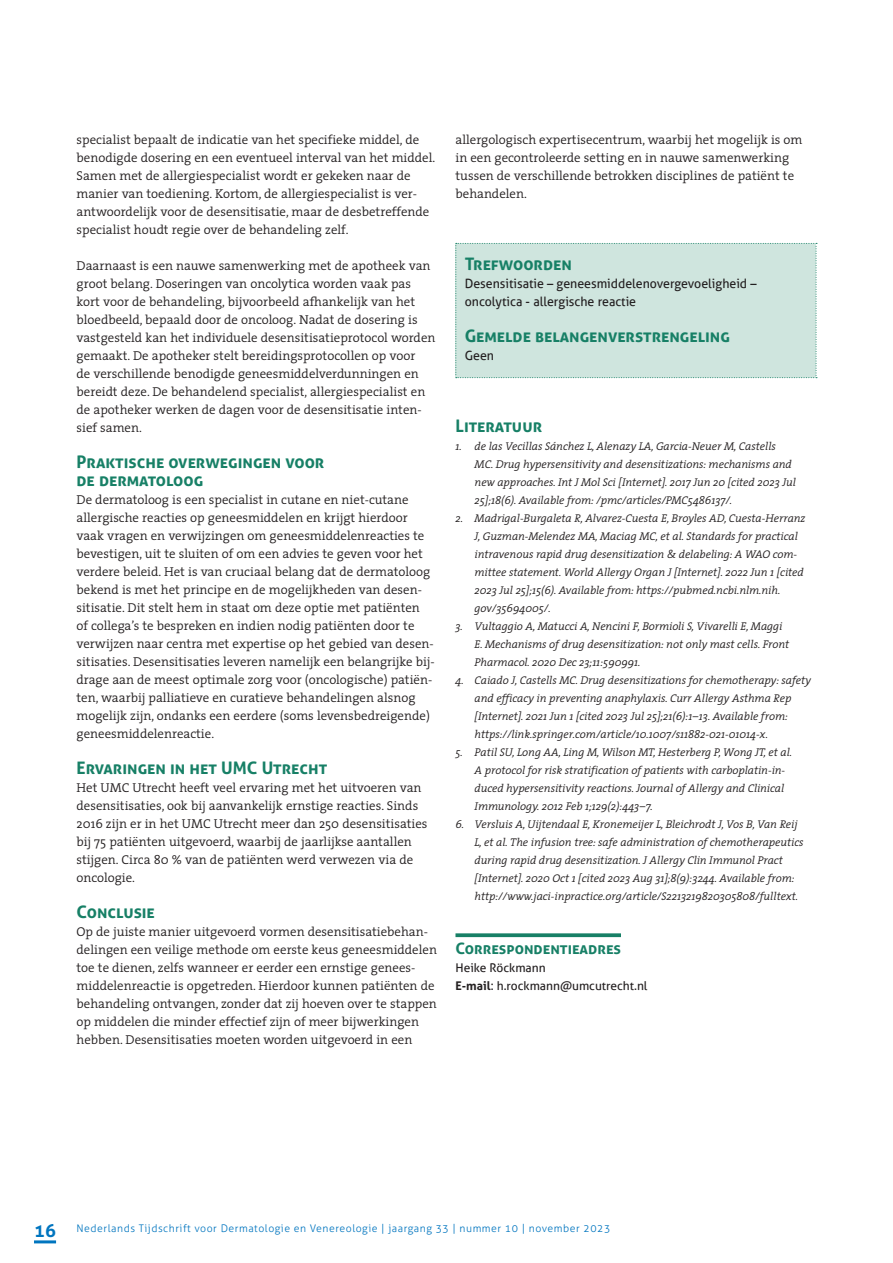
<style>
.page{position:relative;width:893px;height:1263px;background:#fff}
.page>*{position:absolute;margin:0;border:0;box-sizing:border-box;transform-origin:0 0}
.TUSSENKOP_1-Aller_TH{font:700 17.25px/18px "Aller";color:#178066}
.TUSSENKOP_1-Aller{font:700 17.25px "Aller";color:#178066}
.Correspondentie_-_ko{font:700 15.75px "Aller";color:#178066}
.PLATTE_TEKS{font:300 12.9px/18px "The Serif";color:#231f20}
.t1{font:12.75px/18px "Aller";color:#231f20}
.Correspondentie_-_pl{font:12px "Aller";color:#231f20}
.t2{font:italic 300 11.25px/18px "The Serif";letter-spacing:-.005em;color:#231f20}
.t3{font:300 10.5px "Aller";letter-spacing:.05em;color:#0075bf}
.s1{font-weight:700}
.s2{font-weight:700;font-size:18px}
</style>
<div class="page">
<hr style="left:34px;top:1240px;width:22px;height:3px;background:#0075bf">
<svg style="left:455px;top:933px;width:166px;height:4px"></svg>
<div style="left:455px;top:243px;width:362px;height:135px;background:#cfe5de"></div>
<p class="PLATTE_TEKS" style="left:77px;top:130px;width:360px">specialist bepaalt de indicatie van het specifieke middel, de benodigde dosering en een eventueel interval van het middel.<br>Samen met de allergiespecialist wordt er gekeken naar de manier van toediening. Kortom, de allergiespecialist is ver&shy;antwoordelijk voor de desensitisatie, maar de desbetreffende specialist houdt regie over de behandeling zelf.</p>
<p class="PLATTE_TEKS" style="left:77px;top:256px;width:360px">Daarnaast is een nauwe samenwerking met de apotheek van groot belang. Doseringen van oncolytica worden vaak pas kort voor de behandeling, bijvoorbeeld afhankelijk van het bloedbeeld, bepaald door de oncoloog. Nadat de dosering is vastgesteld kan het individuele desensitisatieprotocol worden gemaakt. De apotheker stelt bereidingsprotocollen op voor<br>de verschillende benodigde geneesmiddelverdunningen en bereidt deze. De behandelend specialist, allergiespecialist en de apotheker werken de dagen voor de desensitisatie inten&shy;sief samen.</p>
<p class="TUSSENKOP_1-Aller_TH" style="left:77px;top:453px;width:249px">Praktische overwegingen voor de dermatoloog</p>
<p class="PLATTE_TEKS" style="left:77px;top:490px;width:360px">De dermatoloog is een specialist in cutane en niet-cutane allergische reacties op geneesmiddelen en krijgt hierdoor vaak vragen en verwijzingen om geneesmiddelenreacties te bevestigen, uit te sluiten of om een advies te geven voor het verdere beleid. Het is van cruciaal belang dat de dermatoloog bekend is met het principe en de mogelijkheden van desen&shy;sitisatie. Dit stelt hem in staat om deze optie met patiënten<br>of collega’s te bespreken en indien nodig patiënten door te verwijzen naar centra met expertise op het gebied van desen&shy;sitisaties. Desensitisaties leveren namelijk een belangrijke bij&shy;drage aan de meest optimale zorg voor (oncologische) patiën&shy;ten, waarbij palliatieve en curatieve behandelingen alsnog mogelijk zijn, ondanks een eerdere (soms levensbedreigende) geneesmiddelenreactie.</p>
<p class="TUSSENKOP_1-Aller_TH" style="left:77px;top:759px;width:252px">Ervaringen in het UMC Utrecht</p>
<p class="PLATTE_TEKS" style="left:77px;top:778px;width:352px">Het UMC Utrecht heeft veel ervaring met het uitvoeren van desensitisaties, ook bij aanvankelijk ernstige reacties. Sinds 2016 zijn er in het UMC Utrecht meer dan 250 desensitisaties bij 75 patiënten uitgevoerd, waarbij de jaarlijkse aantallen stijgen. Circa 80 % van de patiënten werd verwezen via de oncologie.</p>
<p class="TUSSENKOP_1-Aller_TH" style="left:77px;top:903px;width:80px">Conclusie</p>
<p class="PLATTE_TEKS" style="left:77px;top:922px;width:362px">Op de juiste manier uitgevoerd vormen desensitisatiebehan&shy;delingen een veilige methode om eerste keus geneesmiddelen toe te dienen, zelfs wanneer er eerder een ernstige genees&shy;middelenreactie is opgetreden. Hierdoor kunnen patiënten de behandeling ontvangen, zonder dat zij hoeven over te stappen op middelen die minder effectief zijn of meer bijwerkingen hebben. Desensitisaties moeten worden uitgevoerd in een</p>
<p class="PLATTE_TEKS" style="left:455px;top:130px;width:349px">allergologisch expertisecentrum, waarbij het mogelijk is om in een gecontroleerde setting en in nauwe samenwerking tussen de verschillende betrokken disciplines de patiënt te behandelen.</p>
<p class="TUSSENKOP_1-Aller" style="left:465px;top:253px;width:109px">Trefwoorden</p>
<p class="t1" style="left:465px;top:274px;width:293px">Desensitisatie – geneesmiddelenovergevoeligheid – oncolytica - allergische reactie</p>
<p class="TUSSENKOP_1-Aller" style="left:465px;top:325px;width:267px">Gemelde belangenverstrengeling</p>
<p class="t1" style="left:465px;top:346px;width:31px">Geen</p>
<p class="TUSSENKOP_1-Aller_TH" style="left:455px;top:417px;width:88px">Literatuur</p>
<p class="t2" style="left:475px;top:437px;width:323px;text-indent:-19px">1. de las Vecillas Sánchez L, Alenazy LA, Garcia-Neuer M, Castells MC. Drug hypersensitivity and desensitizations: mechanisms and new approaches. Int J Mol Sci [Internet]. 2017 Jun 20 [cited 2023 Jul 25];18(6). Available from: /pmc/articles/PMC5486137/.</p>
<p class="t2" style="left:475px;top:509px;width:332px;text-indent:-19px">2. Madrigal-Burgaleta R, Alvarez-Cuesta E, Broyles AD, Cuesta-Herranz J, Guzman-Melendez MA, Maciag MC, et al. Standards for practical intravenous rapid drug desensitization &amp; delabeling: A WAO com&shy;mittee statement. World Allergy Organ J [Internet]. 2022 Jun 1 [cited 2023 Jul 25];15(6). Available from: https://pubmed.ncbi.nlm.nih. gov/35694005/.</p>
<p class="t2" style="left:475px;top:617px;width:316px;text-indent:-19px">3. Vultaggio A, Matucci A, Nencini F, Bormioli S, Vivarelli E, Maggi<br>E. Mechanisms of drug desensitization: not only mast cells. Front<br>Pharmacol. 2020 Dec 23;11:590991.</p>
<p class="t2" style="left:475px;top:671px;width:338px;text-indent:-19px">4. Caiado J, Castells MC. Drug desensitizations for chemotherapy: safety and efficacy in preventing anaphylaxis. Curr Allergy Asthma Rep [Internet]. 2021 Jun 1 [cited 2023 Jul 25];21(6):1–13. Available from: https://link.springer.com/article/10.1007/s11882-021-01014-x.</p>
<p class="t2" style="left:475px;top:743px;width:319px;text-indent:-19px">5. Patil SU, Long AA, Ling M, Wilson MT, Hesterberg P, Wong JT, et al.<br>A protocol for risk stratification of patients with carboplatin-in&shy;duced hypersensitivity reactions. Journal of Allergy and Clinical Immunology. 2012 Feb 1;129(2):443–7.</p>
<p class="t2" style="left:475px;top:815px;width:330px;text-indent:-19px">6. Versluis A, Uijtendaal E, Kronemeijer L, Bleichrodt J, Vos B, Van Reij L, et al. The infusion tree: safe administration of chemotherapeutics during rapid drug desensitization. J Allergy Clin Immunol Pract [Internet]. 2020 Oct 1 [cited 2023 Aug 31];8(9):3244. Available from: http://www.jaci-inpractice.org/article/S2213219820305808/fulltext.</p>
<p class="Correspondentie_-_ko" style="left:455px;top:939px;width:167px">Correspondentieadres</p>
<p class="Correspondentie_-_pl" style="left:455px;top:960px;width:92px">Heike Röckmann</p>
<p class="Correspondentie_-_pl" style="left:455px;top:978px;width:194px"><span class="s1">E-mail</span>: h.rockmann@umcutrecht.nl</p>
<p class="t3" style="left:34px;top:1222px;width:578px"><span class="s2">16</span> Nederlands Tijdschrift voor Dermatologie en Venereologie | jaargang 33 | nummer 10 | november 2023</p>
</div>
